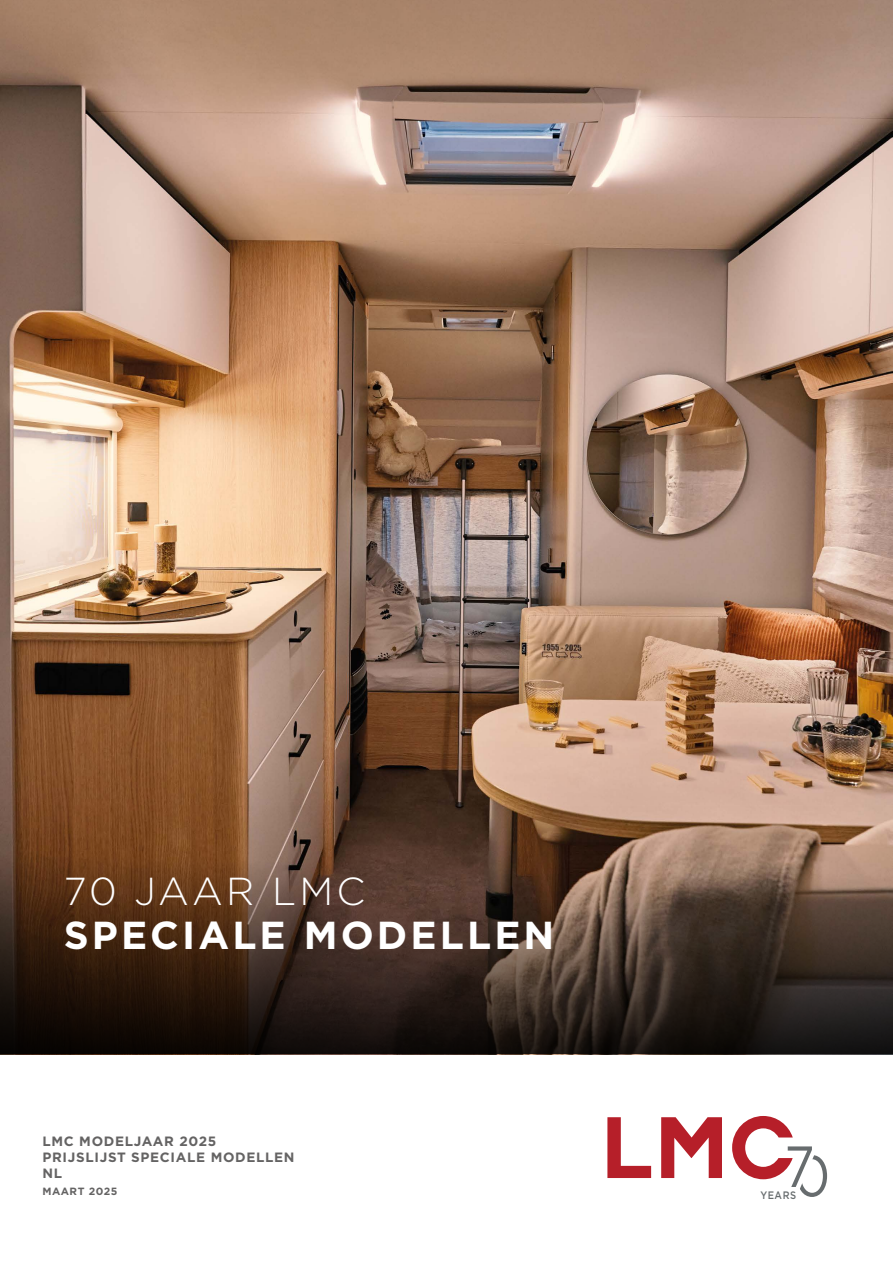
<style>
.page{position:relative;width:893px;height:1263px;background:#fff}
.page>*{position:absolute;margin:0;border:0;box-sizing:border-box;transform-origin:0 0}
.t1{font:700 39px "Gotham";letter-spacing:.08em;color:#fff}
.t2{font:300 39px "Gotham";letter-spacing:.08em;color:#fff}
.t3{font:700 13.5px/16.2px "Gotham";letter-spacing:.05em;color:#646363}
.t4{font:500 10.8px "Gotham";letter-spacing:.06em;color:#676c6e;scale:.88 1}
.t5{font:700 10.5px "Gotham";letter-spacing:.05em;color:#646363}
</style>
<div class="page">
<img style="left:0;top:0;width:893px;height:807px">
<svg style="left:0;top:807px;width:893px;height:247px;background:#4e3829"></svg>
<svg style="left:607px;top:1117px;width:115px;height:61px"></svg>
<svg style="left:732px;top:1116px;width:95px;height:81px"></svg>
<h1 class="t2" style="left:64px;top:867px;width:303px">70 JAAR LMC</h1>
<h1 class="t1" style="left:64px;top:909px;width:492px">SPECIALE MODELLEN</h1>
<p class="t3" style="left:43px;top:1133px;width:254px">LMC MODELJAAR 2025<br>PRIJSLIJST SPECIALE MODELLEN<br>NL</p>
<p class="t5" style="left:43px;top:1184px;width:77px">MAART 2025</p>
<p class="t4" style="left:760px;top:1188px;width:42px">YEARS</p>
</div>
